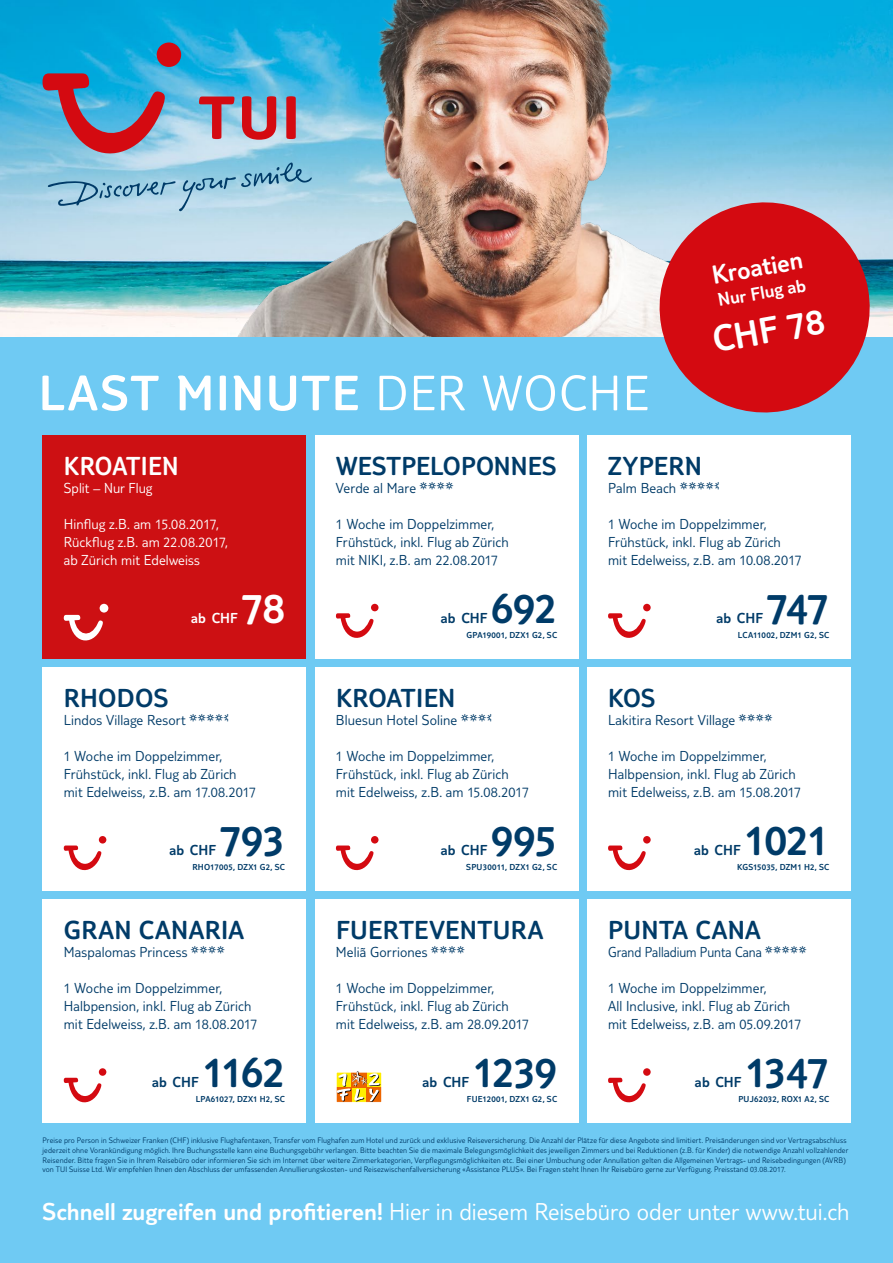
<style>
.page{position:relative;width:893px;height:1263px;background:#fff}
.page>*{position:absolute;margin:0;border:0;box-sizing:border-box;transform-origin:0 0}
.t1{font:700 51.45px "TUI Kat Light OT";letter-spacing:.035em;color:#fff}
.t2{font:700 45px "TUI Kat Light OT";letter-spacing:-.02em;color:#003b68}
.t3{font:700 45px "TUI Kat Light OT";color:#fff}
.t4{font:700 38.1px "TUI Kat Light OT";color:#fff}
.t5{font:700 27px "TUI Kat Light OT";letter-spacing:.015em;color:#003b68}
.t6{font:700 27px "TUI Kat Light OT";letter-spacing:.01em;color:#fff}
.t7{font:700 27px "TUI Kat Light OT";letter-spacing:.01em;color:#fff;scale:.96 1}
.t8{font:25.35px "TUI Kat Light OT";letter-spacing:-.005em;color:#fff}
.t9{font:700 19.05px "TUI Kat Light OT";color:#fff}
.t10{font:15px/18px "TUI Kat Light OT";letter-spacing:.01em;color:#003b68}
.t11{font:15px/18px "TUI Kat Light OT";letter-spacing:.005em;color:#fff}
.t12{font:700 15px "TUI Kat Light OT";letter-spacing:.005em;color:#003b68}
.t13{font:15px "TUI Kat Light OT";letter-spacing:.01em;color:#003b68;scale:.94 1}
.t14{font:700 15px "TUI Kat Light OT";color:#fff}
.t15{font:700 9px "TUI Kat Light OT";letter-spacing:.02em;color:#003b68}
.t16{font:8.25px/9.9px "TUI Kat Light OT";letter-spacing:.015em;color:#003b68}
.s1{font-weight:400}
.s2{font-weight:700}
</style>
<div class="page">
<img style="left:0;top:0;width:177px;height:337px">
<img style="left:177px;top:0;width:716px;height:337px">
<div style="left:0;top:337px;width:893px;height:926px;background:#6fcaf3"></div>
<svg style="left:651px;top:194px;width:227px;height:219px;background:#c34652"></svg>
<div style="left:43px;top:435px;width:263px;height:224px;background:#cd1013"></div>
<svg style="left:64px;top:604px;width:44px;height:36px"></svg>
<div style="left:43px;top:667px;width:263px;height:224px;background:#fff"></div>
<svg style="left:64px;top:845px;width:38px;height:26px"></svg>
<div style="left:99px;top:836px;width:7px;height:7px;background:#d40a11;border-radius:50%"></div>
<div style="left:43px;top:900px;width:263px;height:223px;background:#fff"></div>
<svg style="left:64px;top:1078px;width:38px;height:25px"></svg>
<div style="left:99px;top:1068px;width:7px;height:8px;background:#d40a11;border-radius:50%"></div>
<div style="left:587px;top:435px;width:263px;height:224px;background:#fff"></div>
<svg style="left:608px;top:613px;width:38px;height:25px"></svg>
<div style="left:643px;top:604px;width:8px;height:7px;background:#d40a11;border-radius:50%"></div>
<div style="left:587px;top:667px;width:263px;height:224px;background:#fff"></div>
<svg style="left:608px;top:845px;width:38px;height:26px"></svg>
<div style="left:643px;top:836px;width:8px;height:7px;background:#d40a11;border-radius:50%"></div>
<div style="left:587px;top:900px;width:263px;height:223px;background:#fff"></div>
<svg style="left:608px;top:1078px;width:38px;height:25px"></svg>
<div style="left:643px;top:1068px;width:8px;height:8px;background:#d40a11;border-radius:50%"></div>
<div style="left:315px;top:435px;width:263px;height:224px;background:#fff"></div>
<svg style="left:336px;top:613px;width:38px;height:25px"></svg>
<div style="left:371px;top:604px;width:7px;height:7px;background:#d40a11;border-radius:50%"></div>
<div style="left:315px;top:667px;width:263px;height:224px;background:#fff"></div>
<svg style="left:336px;top:845px;width:38px;height:26px"></svg>
<div style="left:371px;top:836px;width:7px;height:7px;background:#d40a11;border-radius:50%"></div>
<div style="left:315px;top:900px;width:263px;height:223px;background:#fff"></div>
<div style="left:336px;top:1072px;width:46px;height:31px;border:1px solid #fff"></div>
<svg style="left:337px;top:1071px;width:43px;height:31px"></svg>
<div style="left:157px;top:43px;width:24px;height:24px;background:#d40a11;border-radius:50%"></div>
<svg style="left:43px;top:73px;width:269px;height:138px;background:#8baac3"></svg>
<h1 class="t1" style="left:39px;top:364px;width:611px">LAST MINUTE <span class="s1">DER WOCHE</span></h1>
<h3 class="t6" style="left:710px;top:260px;width:93px;rotate:-10deg">Kroatien</h3>
<h3 class="t9" style="left:716px;top:289px;width:91px;rotate:-10deg">Nur Flug ab</h3>
<h3 class="t4" style="left:709px;top:318px;width:114px;rotate:-10deg">CHF 78</h3>
<h3 class="t7" style="left:64px;top:450px;width:121px">KROATIEN</h3>
<h3 class="t11" style="left:64px;top:478px;width:90px">Split – Nur Flug</h3>
<h3 class="t11" style="left:64px;top:514px;width:166px">Hinflug z.B. am 15.08.2017,<br>Rückflug z.B. am 22.08.2017, ab Zürich mit Edelweiss</h3>
<h2 class="t3" style="left:241px;top:582px;width:45px">78</h2>
<h3 class="t14" style="left:191px;top:609px;width:48px">ab CHF</h3>
<h3 class="t5" style="left:64px;top:682px;width:106px">RHODOS</h3>
<h3 class="t10" style="left:64px;top:711px;width:124px">Lindos Village Resort</h3>
<h3 class="t10" style="left:64px;top:747px;width:194px">1 Woche im Doppelzimmer,<br>Frühstück, inkl. Flug ab Zürich mit Edelweiss, z.B. am 17.08.2017</h3>
<h2 class="t2" style="left:220px;top:814px;width:67px">793</h2>
<p class="t15" style="left:192px;top:862px;width:94px">RHO17005, DZX1 G2, SC</p>
<h3 class="t12" style="left:169px;top:841px;width:48px">ab CHF</h3>
<h3 class="t5" style="left:64px;top:915px;width:182px">GRAN CANARIA</h3>
<h3 class="t10" style="left:64px;top:943px;width:163px">Maspalomas Princess ✔</h3>
<h3 class="t10" style="left:64px;top:979px;width:195px">1 Woche im Doppelzimmer,<br>Halbpension, inkl. Flug ab Zürich mit Edelweiss, z.B. am 18.08.2017</h3>
<h3 class="t5" style="left:336px;top:450px;width:222px">WESTPELOPONNES</h3>
<h3 class="t10" style="left:336px;top:478px;width:120px">Verde al Mare ✔</h3>
<h3 class="t10" style="left:336px;top:514px;width:174px">1 Woche im Doppelzimmer,<br>Frühstück, inkl. Flug ab Zürich mit NIKI, z.B. am 22.08.2017</h3>
<h2 class="t2" style="left:491px;top:582px;width:67px">692</h2>
<p class="t15" style="left:466px;top:629px;width:92px">GPA19001, DZX1 G2, SC</p>
<h3 class="t12" style="left:441px;top:609px;width:48px">ab CHF</h3>
<h3 class="t5" style="left:336px;top:682px;width:121px">KROATIEN</h3>
<h3 class="t10" style="left:336px;top:711px;width:123px">Bluesun Hotel Soline</h3>
<h3 class="t10" style="left:336px;top:747px;width:195px">1 Woche im Doppelzimmer,<br>Frühstück, inkl. Flug ab Zürich mit Edelweiss, z.B. am 15.08.2017</h3>
<h2 class="t2" style="left:491px;top:814px;width:68px">995</h2>
<p class="t15" style="left:466px;top:862px;width:92px">SPU30011, DZX1 G2, SC</p>
<h3 class="t12" style="left:441px;top:841px;width:48px">ab CHF</h3>
<h3 class="t5" style="left:336px;top:915px;width:209px">FUERTEVENTURA</h3>
<h3 class="t10" style="left:336px;top:943px;width:131px">Meliã Gorriones ✔</h3>
<h3 class="t10" style="left:336px;top:979px;width:195px">1 Woche im Doppelzimmer,<br>Frühstück, inkl. Flug ab Zürich mit Edelweiss, z.B. am 28.09.2017</h3>
<h3 class="t5" style="left:608px;top:450px;width:95px">ZYPERN</h3>
<h3 class="t10" style="left:608px;top:478px;width:70px">Palm Beach</h3>
<h3 class="t10" style="left:608px;top:514px;width:195px">1 Woche im Doppelzimmer,<br>Frühstück, inkl. Flug ab Zürich mit Edelweiss, z.B. am 10.08.2017</h3>
<h2 class="t2" style="left:767px;top:582px;width:64px">747</h2>
<p class="t15" style="left:738px;top:629px;width:93px">LCA11002, DZM1 G2, SC</p>
<h3 class="t12" style="left:716px;top:609px;width:48px">ab CHF</h3>
<h3 class="t5" style="left:608px;top:682px;width:49px">KOS</h3>
<h3 class="t10" style="left:608px;top:711px;width:167px">Lakitira Resort Village ✔</h3>
<h3 class="t10" style="left:608px;top:747px;width:195px">1 Woche im Doppelzimmer,<br>Halbpension, inkl. Flug ab Zürich mit Edelweiss, z.B. am 15.08.2017</h3>
<h2 class="t2" style="left:744px;top:814px;width:86px">1021</h2>
<p class="t15" style="left:737px;top:862px;width:94px">KGS15035, DZM1 H2, SC</p>
<h3 class="t12" style="left:694px;top:841px;width:48px">ab CHF</h3>
<h3 class="t5" style="left:608px;top:915px;width:154px">PUNTA CANA</h3>
<h3 class="t13" style="left:608px;top:944px;width:165px">Grand Palladium Punta Cana</h3>
<h3 class="t10" style="left:608px;top:979px;width:195px">1 Woche im Doppelzimmer,<br>All Inclusive, inkl. Flug ab Zürich mit Edelweiss, z.B. am 05.09.2017</h3>
<h2 class="t2" style="left:202px;top:1046px;width:84px">1162</h2>
<p class="t15" style="left:196px;top:1094px;width:91px">LPA61027, DZX1 H2, SC</p>
<h2 class="t2" style="left:473px;top:1046px;width:86px">1239</h2>
<p class="t15" style="left:467px;top:1094px;width:92px">FUE12001, DZX1 G2, SC</p>
<p class="t16" style="left:43px;top:1135px;width:807px">Preise pro Person in Schweizer Franken (CHF) inklusive Flughafentaxen, Transfer vom Flughafen zum Hotel und zurück und exklusive Reiseversicherung. Die Anzahl der Plätze für diese Angebote sind limitiert. Preisänderungen sind vor Vertragsabschluss jederzeit ohne Vorankündigung möglich. Ihre Buchungsstelle kann eine Buchungsgebühr verlangen. Bitte beachten Sie die maximale Belegungsmöglichkeit des jeweiligen Zimmers und bei Reduktionen (z.B. für Kinder) die notwendige Anzahl vollzahlender Reisender. Bitte fragen Sie in Ihrem Reisebüro oder informieren Sie sich im Internet über weitere Zimmerkategorien, Verpflegungsmöglichkeiten etc. Bei einer Umbuchung oder Annullation gelten die Allgemeinen Vertrags- und Reisebedingungen (AVRB) von TUI Suisse Ltd. Wir empfehlen Ihnen den Abschluss der umfassenden Annullierungskosten- und Reisezwischenfallversicherung «Assistance PLUS». Bei Fragen steht Ihnen Ihr Reisebüro gerne zur Verfügung. Preisstand 03.08.2017.</p>
<h2 class="t2" style="left:745px;top:1046px;width:86px">1347</h2>
<p class="t15" style="left:738px;top:1094px;width:92px">PUJ62032, ROX1 A2, SC</p>
<h3 class="t12" style="left:152px;top:1073px;width:48px">ab CHF</h3>
<h3 class="t12" style="left:423px;top:1073px;width:48px">ab CHF</h3>
<h3 class="t12" style="left:695px;top:1073px;width:48px">ab CHF</h3>
<h3 class="t8" style="left:43px;top:1198px;width:808px"><span class="s2">Schnell zugreifen und profitieren!</span> Hier in diesem Reisebüro oder unter www.tui.ch</h3>
</div>
